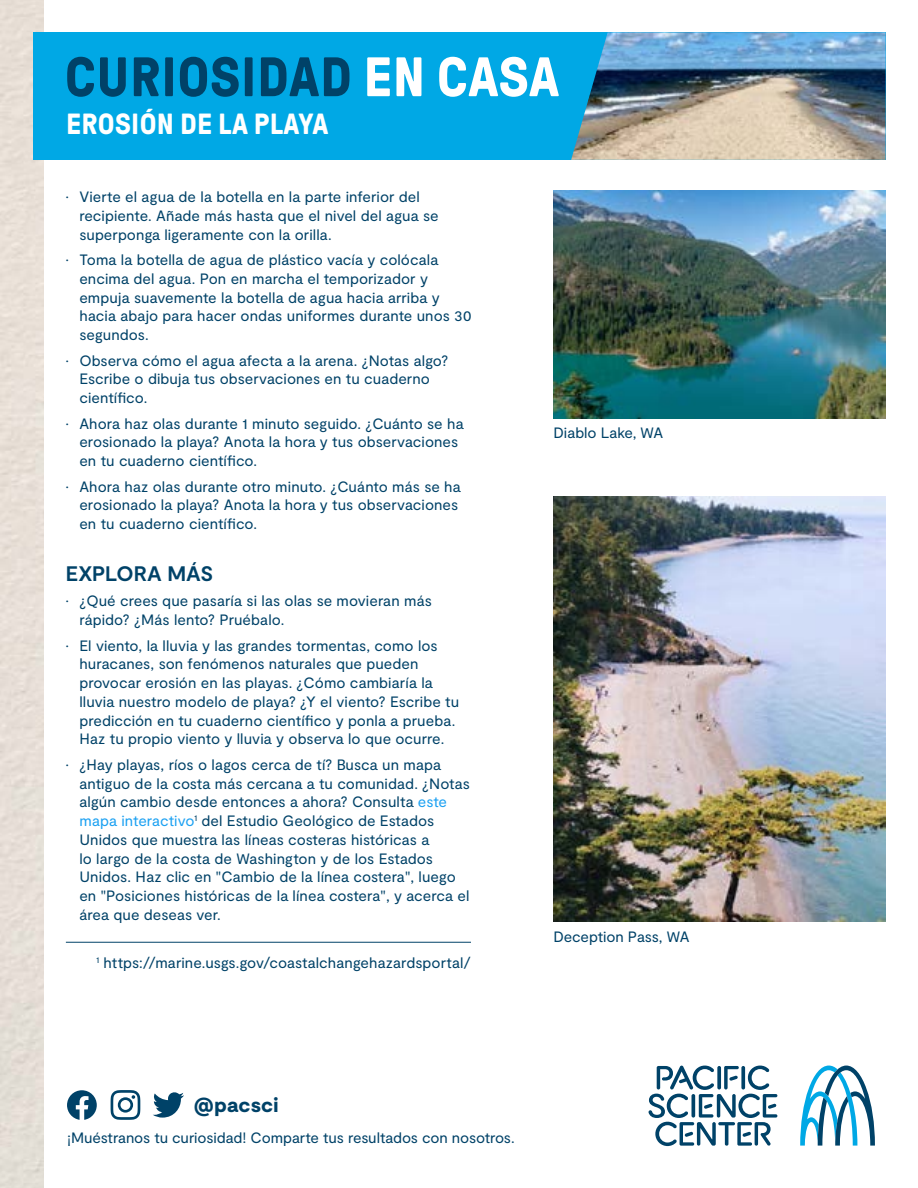
<style>
.page{position:relative;width:918px;height:1188px;background:#fff}
.page>*{position:absolute;margin:0;border:0;box-sizing:border-box;transform-origin:0 0}
.t1{font:700 55.5px "GT Pressura";letter-spacing:.01em;color:#004268}
.t2{font:700 29.1px "GT Pressura";letter-spacing:.01em;color:#fff}
.t3{font:700 21px "Moderat";letter-spacing:-.005em;color:#004268}
.t4{font:900 20.4px "Moderat";letter-spacing:.01em;color:#004268}
.t5{font:15px/18.8px "Moderat";letter-spacing:.005em;color:#004268}
.s1{color:#fff}
.s2{color:#1ca1f2}
</style>
<div class="page">
<div style="left:33px;top:32px;width:853px;height:128px;background:#00a8e5"></div>
<img style="left:571px;top:32px;width:315px;height:128px">
<svg style="left:800px;top:1066px;width:75px;height:80px"></svg>
<svg style="left:648px;top:1065px;width:129px;height:81px"></svg>
<svg style="left:153px;top:1092px;width:31px;height:26px"></svg>
<svg style="left:111px;top:1090px;width:29px;height:30px"></svg>
<svg style="left:67px;top:1090px;width:30px;height:30px"></svg>
<img style="left:554px;top:190px;width:332px;height:229px">
<img style="left:554px;top:496px;width:332px;height:426px">
<hr style="left:66px;top:942px;width:405px;height:1px;background:#004268">
<h1 class="t1" style="left:65px;top:47px;width:496px">CURIOSIDAD <span class="s1">EN CASA</span></h1>
<h2 class="t2" style="left:66px;top:108px;width:264px">EROSIÓN DE LA PLAYA</h2>
<p class="t5" style="left:79px;top:188px;width:361px;text-indent:-14px">• Vierte el agua de la botella en la parte inferior del recipiente. Añade más hasta que el nivel del agua se superponga ligeramente con la orilla.</p>
<p class="t5" style="left:79px;top:251px;width:394px;text-indent:-14px">• Toma la botella de agua de plástico vacía y colócala encima del agua. Pon en marcha el temporizador y empuja suavemente la botella de agua hacia arriba y hacia abajo para hacer ondas uniformes durante unos 30 segundos.</p>
<p class="t5" style="left:79px;top:351px;width:371px;text-indent:-14px">• Observa cómo el agua afecta a la arena. ¿Notas algo?<br>Escribe o dibuja tus observaciones en tu cuaderno científico.</p>
<p class="t5" style="left:79px;top:414px;width:386px;text-indent:-14px">• Ahora haz olas durante 1 minuto seguido. ¿Cuánto se ha erosionado la playa? Anota la hora y tus observaciones en tu cuaderno científico.</p>
<p class="t5" style="left:79px;top:477px;width:383px;text-indent:-14px">• Ahora haz olas durante otro minuto. ¿Cuánto más se ha erosionado la playa? Anota la hora y tus observaciones en tu cuaderno científico.</p>
<h3 class="t3" style="left:66px;top:561px;width:149px">EXPLORA MÁS</h3>
<p class="t5" style="left:79px;top:592px;width:354px;text-indent:-14px">• ¿Qué crees que pasaría si las olas se movieran más rápido? ¿Más lento? Pruébalo.</p>
<p class="t5" style="left:79px;top:637px;width:381px;text-indent:-14px">• El viento, la lluvia y las grandes tormentas, como los huracanes, son fenómenos naturales que pueden provocar erosión en las playas. ¿Cómo cambiaría la lluvia nuestro modelo de playa? ¿Y el viento? Escribe tu predicción en tu cuaderno científico y ponla a prueba.<br>Haz tu propio viento y lluvia y observa lo que ocurre.</p>
<p class="t5" style="left:79px;top:756px;width:392px;text-indent:-13px">• ¿Hay playas, ríos o lagos cerca de tí? Busca un mapa antiguo de la costa más cercana a tu comunidad. ¿Notas algún cambio desde entonces a ahora? Consulta <span class="s2">este mapa interactivo</span><sup>1</sup> del Estudio Geológico de Estados Unidos que muestra las líneas costeras históricas a<br>lo largo de la costa de Washington y de los Estados Unidos. Haz clic en "Cambio de la línea costera", luego en "Posiciones históricas de la línea costera", y acerca el área que deseas ver.</p>
<p class="t5" style="left:96px;top:954px;width:376px"><sup>1</sup> https://marine.usgs.gov/coastalchangehazardsportal/</p>
<p class="t5" style="left:554px;top:424px;width:111px">Diablo Lake, WA</p>
<p class="t5" style="left:554px;top:928px;width:138px">Deception Pass, WA</p>
<h3 class="t4" style="left:194px;top:1093px;width:86px">@pacsci</h3>
<p class="t5" style="left:67px;top:1129px;width:449px">¡Muéstranos tu curiosidad! Comparte tus resultados con nosotros.</p>
</div>
